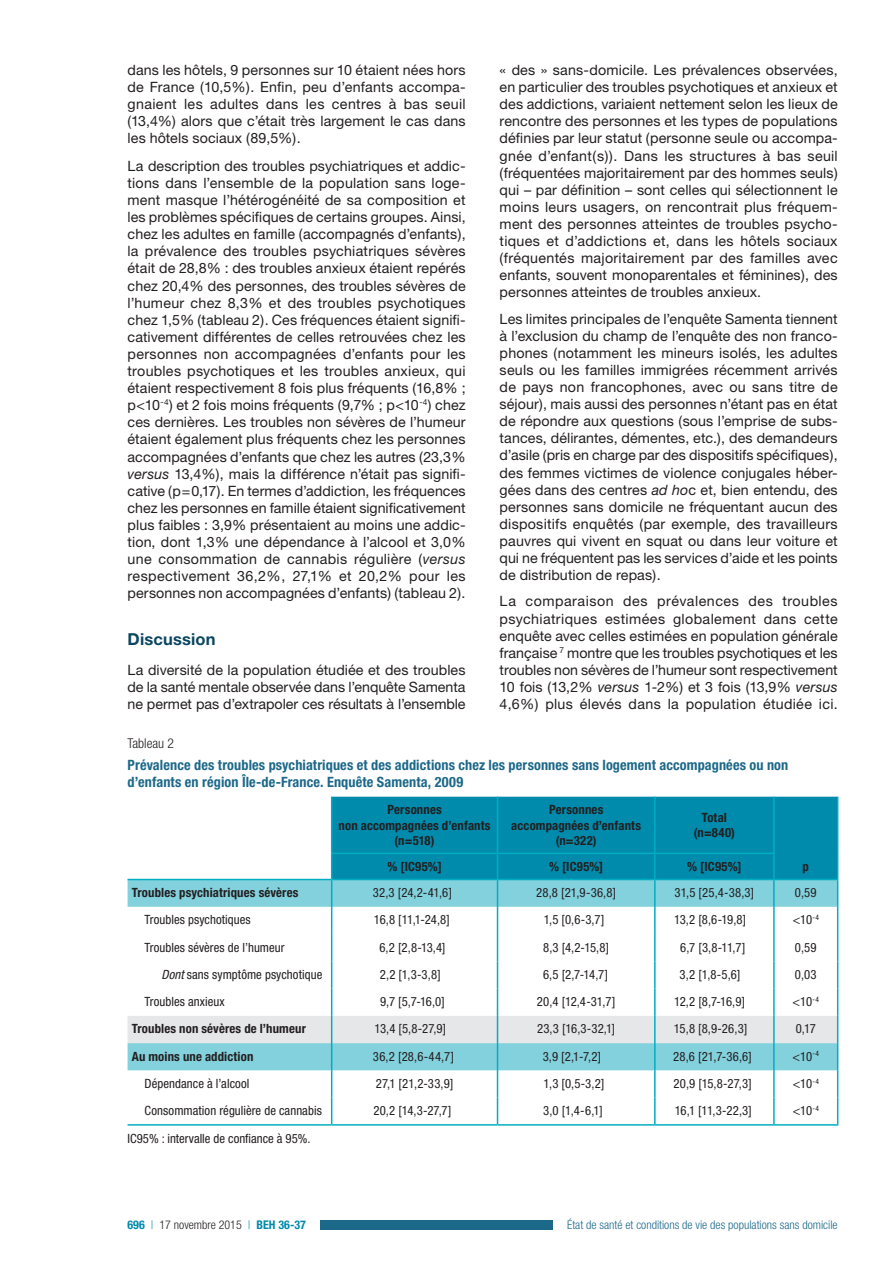
<style>
.page{position:relative;width:893px;height:1263px;background:#fff}
.page>*{position:absolute;margin:0;border:0;box-sizing:border-box;transform-origin:0 0}
.t1{font:700 16.5px "Helvetica Neue";letter-spacing:.01em;color:#0b4660}
.t2{font:14.25px/17.1px "Helvetica Neue";letter-spacing:.005em;color:#231f20;text-align:justify}
.t3{font:700 condensed 14.25px/17.1px "Helvetica Neue LT Std";letter-spacing:.01em;color:#1c6889}
.t4{font:300 condensed 13.5px "Helvetica Neue LT Std";color:#231f20}
.t5{font:condensed 12.75px "Helvetica Neue LT Std";letter-spacing:.005em;color:#231f20}
.t6{font:700 condensed 12.75px/15.3px "Helvetica Neue LT Std";letter-spacing:.015em;color:#231f20;text-align:center}
.t7{font:300 condensed 12px "Helvetica Neue LT Std";color:#1c6889}
.t8{font:300 condensed 12px "Helvetica Neue LT Std";color:#231f20}
.s1{font-style:italic}
.s2{font-family:"Helvetica Neue";font-weight:700;color:#008aac}
.s3{color:#008aac}
</style>
<div class="page">
<div style="left:308px;top:1220px;width:245px;height:10px;background:#1c6889"></div>
<div style="left:307px;top:1219px;width:13px;height:12px;background:#fff"></div>
<svg style="left:128px;top:797px;width:710px;height:327px"></svg>
<hr style="left:128px;top:1124px;width:204px;height:1px;background:#00aec4">
<hr style="left:332px;top:1124px;width:165px;height:1px;background:#00aec4">
<hr style="left:497px;top:1124px;width:158px;height:1px;background:#00aec4">
<hr style="left:655px;top:1124px;width:119px;height:1px;background:#00aec4">
<hr style="left:774px;top:1124px;width:64px;height:1px;background:#00aec4">
<p class="t2" style="left:128px;top:61px;width:340px">dans les hôtels, 9 personnes sur 10 étaient nées hors de France (10,5%). Enfin, peu d’enfants accompa&shy;gnaient les adultes dans les centres à bas seuil (13,4%) alors que c’était très largement le cas dans les hôtels sociaux (89,5%).</p>
<p class="t2" style="left:128px;top:157px;width:340px">La description des troubles psychiatriques et addic&shy;tions dans l’ensemble de la population sans loge&shy;ment masque l’hétérogénéité de sa composition et les problèmes spécifiques de certains groupes. Ainsi, chez les adultes en famille (accompagnés d’enfants), la prévalence des troubles psychiatriques sévères était de 28,8% : des troubles anxieux étaient repérés chez 20,4% des personnes, des troubles sévères de l’humeur chez 8,3% et des troubles psychotiques chez 1,5% (tableau 2). Ces fréquences étaient signifi&shy;cativement différentes de celles retrouvées chez les personnes non accompagnées d’enfants pour les troubles psychotiques et les troubles anxieux, qui étaient respectivement 8 fois plus fréquents (16,8% ; p&lt;10<sup>-4</sup>) et 2 fois moins fréquents (9,7% ; p&lt;10<sup>-4</sup>) chez ces dernières. Les troubles non sévères de l’humeur étaient également plus fréquents chez les personnes accompagnées d’enfants que chez les autres (23,3% <span class="s1">versus</span> 13,4%), mais la différence n’était pas signifi&shy;cative (p=0,17). En termes d’addiction, les fréquences chez les personnes en famille étaient significativement plus faibles : 3,9% présentaient au moins une addic&shy;tion, dont 1,3% une dépendance à l’alcool et 3,0% une consommation de cannabis régulière (<span class="s1">versus </span>respectivement 36,2%, 27,1% et 20,2% pour les personnes non accompagnées d’enfants) (tableau 2).</p>
<p class="t1" style="left:128px;top:629px;width:90px">Discussion</p>
<p class="t2" style="left:128px;top:661px;width:340px">La diversité de la population étudiée et des troubles de la santé mentale observée dans l’enquête Samenta ne permet pas d’extrapoler ces résultats à l’ensemble</p>
<p class="t2" style="left:500px;top:61px;width:340px">« des » sans-domicile. Les prévalences observées, en particulier des troubles psychotiques et anxieux et des addictions, variaient nettement selon les lieux de rencontre des personnes et les types de populations définies par leur statut (personne seule ou accompa&shy;gnée d’enfant(s)). Dans les structures à bas seuil (fréquentées majoritairement par des hommes seuls) qui – par définition – sont celles qui sélectionnent le moins leurs usagers, on rencontrait plus fréquem&shy;ment des personnes atteintes de troubles psycho&shy;tiques et d’addictions et, dans les hôtels sociaux (fréquentés majoritairement par des familles avec enfants, souvent monoparentales et féminines), des personnes atteintes de troubles anxieux.</p>
<p class="t2" style="left:500px;top:310px;width:340px">Les limites principales de l’enquête Samenta tiennent à l’exclusion du champ de l’enquête des non franco&shy;phones (notamment les mineurs isolés, les adultes seuls ou les familles immigrées récemment arrivés de pays non francophones, avec ou sans titre de séjour), mais aussi des personnes n’étant pas en état de répondre aux questions (sous l’emprise de subs&shy;tances, délirantes, démentes, etc.), des demandeurs d’asile (pris en charge par des dispositifs spécifiques), des femmes victimes de violence conjugales héber&shy;gées dans des centres <span class="s1">ad ho</span>c et, bien entendu, des personnes sans domicile ne fréquentant aucun des dispositifs enquêtés (par exemple, des travailleurs pauvres qui vivent en squat ou dans leur voiture et qui ne fréquentent pas les services d’aide et les points de distribution de repas).</p>
<p class="t2" style="left:500px;top:593px;width:340px">La comparaison des prévalences des troubles psychiatriques estimées globalement dans cette enquête avec celles estimées en population générale française <sup>7</sup> montre que les troubles psychotiques et les troubles non sévères de l’humeur sont respectivement 10 fois (13,2% <span class="s1">versus</span> 1-2%) et 3 fois (13,9% <span class="s1">versus </span>4,6%) plus élevés dans la population étudiée ici.</p>
<p class="t4" style="left:128px;top:736px;width:48px">Tableau 2</p>
<p class="t3" style="left:128px;top:756px;width:662px">Prévalence des troubles psychiatriques et des addictions chez les personnes sans logement accompagnées ou non d’enfants en région Île-de-France. Enquête Samenta, 2009</p>
<p class="t6" style="left:339px;top:802px;width:154px">Personnes<br>non accompagnées d’enfants (n=518)</p>
<p class="t6" style="left:511px;top:802px;width:131px">Personnes accompagnées d’enfants (n=322)</p>
<p class="t6" style="left:694px;top:810px;width:43px">Total (n=840)</p>
<p class="t6" style="left:387px;top:859px;width:56px">% [IC95%]</p>
<p class="t6" style="left:549px;top:859px;width:56px">% [IC95%]</p>
<p class="t6" style="left:687px;top:859px;width:56px">% [IC95%]</p>
<p class="t6" style="left:803px;top:859px;width:8px">p</p>
<p class="t6" style="left:132px;top:885px;width:168px">Troubles psychiatriques sévères</p>
<p class="t5" style="left:373px;top:885px;width:80px">32,3 [24,2-41,6]</p>
<p class="t5" style="left:536px;top:885px;width:81px">28,8 [21,9-36,8]</p>
<p class="t5" style="left:675px;top:885px;width:81px">31,5 [25,4-38,3]</p>
<p class="t5" style="left:795px;top:885px;width:23px">0,59</p>
<p class="t5" style="left:145px;top:912px;width:108px">Troubles psychotiques</p>
<p class="t5" style="left:374px;top:912px;width:77px">16,8 [11,1-24,8]</p>
<p class="t5" style="left:544px;top:912px;width:62px">1,5 [0,6-3,7]</p>
<p class="t5" style="left:674px;top:912px;width:74px">13,2 [8,6-19,8]</p>
<p class="t5" style="left:793px;top:912px;width:28px">&lt;10<sup>-4</sup></p>
<p class="t5" style="left:145px;top:940px;width:141px">Troubles sévères de l’humeur</p>
<p class="t5" style="left:379px;top:940px;width:68px">6,2 [2,8-13,4]</p>
<p class="t5" style="left:543px;top:940px;width:67px">8,3 [4,2-15,8]</p>
<p class="t5" style="left:680px;top:940px;width:67px">6,7 [3,8-11,7]</p>
<p class="t5" style="left:795px;top:940px;width:23px">0,59</p>
<p class="t5" style="left:162px;top:967px;width:162px"><span class="s1">Dont</span> sans symptôme psychotique</p>
<p class="t5" style="left:380px;top:967px;width:62px">2,2 [1,3-3,8]</p>
<p class="t5" style="left:543px;top:967px;width:67px">6,5 [2,7-14,7]</p>
<p class="t5" style="left:680px;top:967px;width:62px">3,2 [1,8-5,6]</p>
<p class="t5" style="left:795px;top:967px;width:23px">0,03</p>
<p class="t5" style="left:145px;top:994px;width:82px">Troubles anxieux</p>
<p class="t5" style="left:380px;top:994px;width:66px">9,7 [5,7-16,0]</p>
<p class="t5" style="left:537px;top:994px;width:80px">20,4 [12,4-31,7]</p>
<p class="t5" style="left:674px;top:994px;width:72px">12,2 [8,7-16,9]</p>
<p class="t5" style="left:793px;top:994px;width:28px">&lt;10<sup>-4</sup></p>
<p class="t6" style="left:132px;top:1021px;width:176px">Troubles non sévères de l’humeur</p>
<p class="t5" style="left:374px;top:1021px;width:73px">13,4 [5,8-27,9]</p>
<p class="t5" style="left:537px;top:1021px;width:80px">23,3 [16,3-32,1]</p>
<p class="t5" style="left:674px;top:1021px;width:75px">15,8 [8,9-26,3]</p>
<p class="t5" style="left:796px;top:1021px;width:22px">0,17</p>
<p class="t6" style="left:132px;top:1048px;width:123px">Au moins une addiction</p>
<p class="t5" style="left:373px;top:1049px;width:83px">36,2 [28,6-44,7]</p>
<p class="t5" style="left:543px;top:1049px;width:60px">3,9 [2,1-7,2]</p>
<p class="t5" style="left:673px;top:1049px;width:80px">28,6 [21,7-36,6]</p>
<p class="t5" style="left:793px;top:1049px;width:28px">&lt;10<sup>-4</sup></p>
<p class="t5" style="left:145px;top:1076px;width:106px">Dépendance à l’alcool</p>
<p class="t5" style="left:376px;top:1076px;width:79px">27,1 [21,2-33,9]</p>
<p class="t5" style="left:544px;top:1076px;width:62px">1,3 [0,5-3,2]</p>
<p class="t5" style="left:673px;top:1076px;width:80px">20,9 [15,8-27,3]</p>
<p class="t5" style="left:793px;top:1076px;width:28px">&lt;10<sup>-4</sup></p>
<p class="t5" style="left:145px;top:1103px;width:179px">Consommation régulière de cannabis</p>
<p class="t5" style="left:373px;top:1103px;width:80px">20,2 [14,3-27,7]</p>
<p class="t5" style="left:543px;top:1103px;width:61px">3,0 [1,4-6,1]</p>
<p class="t5" style="left:675px;top:1103px;width:79px">16,1 [11,3-22,3]</p>
<p class="t5" style="left:793px;top:1103px;width:28px">&lt;10<sup>-4</sup></p>
<p class="t5" style="left:128px;top:1131px;width:185px">IC95% : intervalle de confiance à 95%.</p>
<p class="t8" style="left:128px;top:1218px;width:180px"><span class="s2">696</span> <span class="s3">|</span> 17 novembre 2015 <span class="s3">|</span> <span class="s2">BEH 36-37</span></p>
<p class="t7" style="left:567px;top:1218px;width:272px">État de santé et conditions de vie des populations sans domicile</p>
</div>
